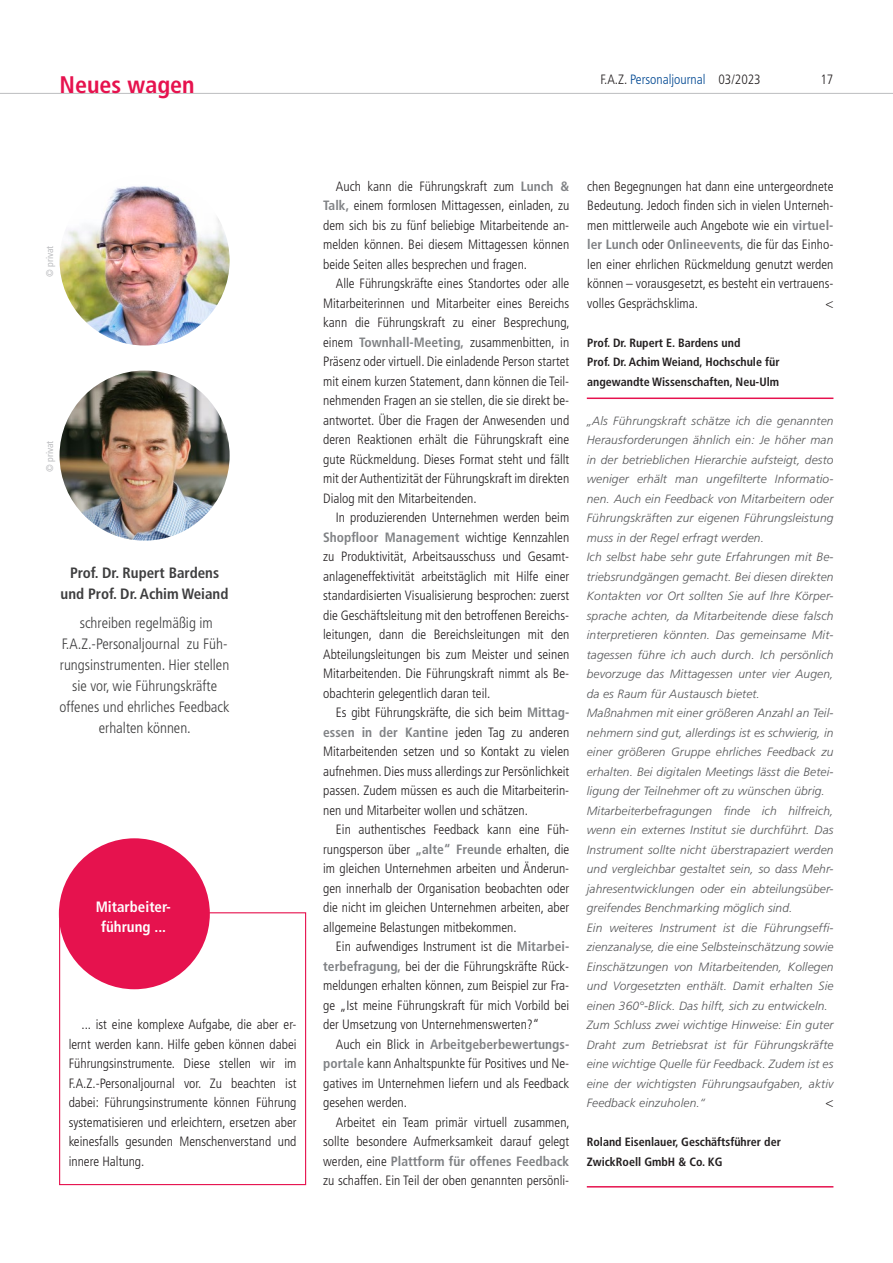
<style>
.page{position:relative;width:893px;height:1263px;background:#fff}
.page>*{position:absolute;margin:0;border:0;box-sizing:border-box;transform-origin:0 0}
.t1{font:700 condensed 24px "Frutiger LT Std";color:#e6124e}
.t2{font:300 condensed 15px/21px "Frutiger LT Std";color:#3e3e3f;text-align:center}
.t3{font:700 condensed 15px/21px "Frutiger LT Std";color:#3e3e3f;text-align:center}
.t4{font:700 condensed 15px/19.5px "Frutiger LT Std";color:#fff;text-align:center}
.t5{font:300 condensed 13.5px/19.5px "Frutiger LT Std";color:#231f20;text-align:justify}
.t6{font:300 condensed 13.5px "Frutiger LT Std";color:#014892}
.t7{font:italic 300 12px/19.5px "Frutiger LT Std";letter-spacing:.01em;color:#57585a}
.t8{font:700 condensed 12px/19.5px "Frutiger LT Std";color:#231f20}
.t9{font:condensed 9.75px "Frutiger LT Std";color:#bcbdc0}
.s1{color:#231f20}
.s2{font-weight:700;color:#808285}
</style>
<div class="page">
<hr style="left:0;top:93px;width:893px;height:1px;background:#bcbdc0">
<img style="left:60px;top:175px;width:170px;height:170px;border-radius:85px">
<img style="left:60px;top:371px;width:170px;height:170px;border-radius:85px">
<div style="left:59px;top:912px;width:247px;height:273px;border:1px solid #e6124e"></div>
<div style="left:59px;top:838px;width:151px;height:151px;background:#e6124e;border-radius:50%"></div>
<hr style="left:587px;top:397px;width:246px;height:2px;background:#e6124e">
<hr style="left:587px;top:1186px;width:246px;height:1px;background:#e6124e">
<h1 class="t1" style="left:60px;top:70px;width:137px">Neues wagen</h1>
<p class="t6" style="left:600px;top:72px;width:162px"><span class="s1">F.A.Z.</span> Personaljournal <span class="s1">03/2023</span></p>
<p class="t5" style="left:820px;top:70px;width:14px">17</p>
<p class="t9" style="left:44px;top:277px;width:33px;rotate:-90deg">© privat</p>
<p class="t9" style="left:44px;top:472px;width:33px;rotate:-90deg">© privat</p>
<p class="t3" style="left:61px;top:562px;width:169px">Prof. Dr. Rupert Bardens und Prof. Dr. Achim Weiand</p>
<p class="t2" style="left:60px;top:613px;width:171px">schreiben regelmäßig im<br>F.A.Z.-Personaljournal zu Füh&shy;rungsinstrumenten. Hier stellen sie vor, wie Führungskräfte offenes und ehrliches Feedback erhalten können.</p>
<p class="t4" style="left:96px;top:897px;width:76px">Mitarbeiter&shy;führung ...</p>
<p class="t5" style="left:69px;top:1015px;width:229px;text-indent:13px">... ist eine komplexe Aufgabe, die aber er&shy;lernt werden kann. Hilfe geben können dabei Führungsinstrumente. Diese stellen wir im F.A.Z.-Personaljournal vor. Zu beachten ist dabei: Führungsinstrumente können Führung systematisieren und erleichtern, ersetzen aber keinesfalls gesunden Menschenverstand und innere Haltung.</p>
<p class="t5" style="left:323px;top:176px;width:248px;text-indent:13px">Auch kann die Führungskraft zum <span class="s2">Lunch &amp; Talk,</span> einem formlosen Mittagessen, einladen, zu dem sich bis zu fünf beliebige Mitarbeitende an&shy;melden können. Bei diesem Mittagessen können beide Seiten alles besprechen und fragen.</p>
<p class="t5" style="left:323px;top:274px;width:248px;text-indent:13px">Alle Führungskräfte eines Standortes oder alle Mitarbeiterinnen und Mitarbeiter eines Bereichs kann die Führungskraft zu einer Besprechung, einem <span class="s2">Townhall-Meeting,</span> zusammenbitten, in Präsenz oder virtuell. Die einladende Person startet mit einem kurzen Statement, dann können die Teil&shy;nehmenden Fragen an sie stellen, die sie direkt be&shy;antwortet. Über die Fragen der Anwesenden und deren Reaktionen erhält die Führungskraft eine gute Rückmeldung. Dieses Format steht und fällt mit der Authentizität der Führungskraft im direkten Dialog mit den Mitarbeitenden.</p>
<p class="t5" style="left:323px;top:508px;width:248px;text-indent:13px">In produzierenden Unternehmen werden beim <span class="s2">Shopfloor Management</span> wichtige Kennzahlen zu Produktivität, Arbeitsausschuss und Gesamt&shy;anlageneffektivität arbeitstäglich mit Hilfe einer standardisierten Visualisierung besprochen: zuerst die Geschäftsleitung mit den betroffenen Bereichs&shy;leitungen, dann die Bereichsleitungen mit den Abteilungsleitungen bis zum Meister und seinen Mitarbeitenden. Die Führungskraft nimmt als Be&shy;obachterin gelegentlich daran teil.</p>
<p class="t5" style="left:323px;top:703px;width:248px;text-indent:13px">Es gibt Führungskräfte, die sich beim <span class="s2">Mittag&shy;essen in der Kantine</span> jeden Tag zu anderen Mitarbeitenden setzen und so Kontakt zu vielen aufnehmen. Dies muss allerdings zur Persönlichkeit passen. Zudem müssen es auch die Mitarbeiterin&shy;nen und Mitarbeiter wollen und schätzen.</p>
<p class="t5" style="left:323px;top:820px;width:248px;text-indent:13px">Ein authentisches Feedback kann eine Füh&shy;rungsperson über <span class="s2">„alte“ Freunde</span> erhalten, die im gleichen Unternehmen arbeiten und Änderun&shy;gen innerhalb der Organisation beobachten oder die nicht im gleichen Unternehmen arbeiten, aber allgemeine Belastungen mitbekommen.</p>
<p class="t5" style="left:323px;top:937px;width:248px;text-indent:13px">Ein aufwendiges Instrument ist die <span class="s2">Mitarbei&shy;terbefragung,</span> bei der die Führungskräfte Rück&shy;meldungen erhalten können, zum Beispiel zur Fra&shy;ge „Ist meine Führungskraft für mich Vorbild bei der Umsetzung von Unternehmenswerten?“</p>
<p class="t5" style="left:323px;top:1034px;width:248px;text-indent:13px">Auch ein Blick in <span class="s2">Arbeitgeberbewertungs&shy;portale</span> kann Anhaltspunkte für Positives und Ne&shy;gatives im Unternehmen liefern und als Feedback gesehen werden.</p>
<p class="t5" style="left:323px;top:1112px;width:248px;text-indent:13px">Arbeitet ein Team primär virtuell zusammen, sollte besondere Aufmerksamkeit darauf gelegt werden, eine <span class="s2">Plattform für offenes Feedback </span>zu schaffen. Ein Teil der oben genannten persönli-</p>
<p class="t5" style="left:587px;top:176px;width:248px">chen Begegnungen hat dann eine untergeordnete Bedeutung. Jedoch finden sich in vielen Unterneh&shy;men mittlerweile auch Angebote wie ein <span class="s2">virtuel&shy;ler Lunch</span> oder <span class="s2">Onlineevents,</span> die für das Einho&shy;len einer ehrlichen Rückmeldung genutzt werden können – vorausgesetzt, es besteht ein vertrauens&shy;volles Gesprächsklima.</p>
<p class="t5" style="left:825px;top:293px;width:10px">&lt;</p>
<p class="t8" style="left:587px;top:333px;width:194px">Prof. Dr. Rupert E. Bardens und<br>Prof. Dr. Achim Weiand, Hochschule für angewandte Wissenschaften, Neu-Ulm</p>
<p class="t7" style="left:587px;top:411px;width:248px">„Als Führungskraft schätze ich die genannten Herausforderungen ähnlich ein: Je höher man in der betrieblichen Hierarchie aufsteigt, desto weniger erhält man ungefilterte Informatio&shy;nen. Auch ein Feedback von Mitarbeitern oder Führungskräften zur eigenen Führungsleistung muss in der Regel erfragt werden.<br>Ich selbst habe sehr gute Erfahrungen mit Be&shy;triebsrundgängen gemacht. Bei diesen direkten Kontakten vor Ort sollten Sie auf Ihre Körper&shy;sprache achten, da Mitarbeitende diese falsch interpretieren könnten. Das gemeinsame Mit&shy;tagessen führe ich auch durch. Ich persönlich bevorzuge das Mittagessen unter vier Augen, da es Raum für Austausch bietet.<br>Maßnahmen mit einer größeren Anzahl an Teil&shy;nehmern sind gut, allerdings ist es schwierig, in einer größeren Gruppe ehrliches Feedback zu erhalten. Bei digitalen Meetings lässt die Betei&shy;ligung der Teilnehmer oft zu wünschen übrig.<br>Mitarbeiterbefragungen finde ich hilfreich, wenn ein externes Institut sie durchführt. Das Instrument sollte nicht überstrapaziert werden und vergleichbar gestaltet sein, so dass Mehr&shy;jahresentwicklungen oder ein abteilungsüber&shy;greifendes Benchmarking möglich sind.<br>Ein weiteres Instrument ist die Führungseffi&shy;zienzanalyse, die eine Selbsteinschätzung sowie Einschätzungen von Mitarbeitenden, Kollegen und Vorgesetzten enthält. Damit erhalten Sie einen 360°-Blick. Das hilft, sich zu entwickeln.<br>Zum Schluss zwei wichtige Hinweise: Ein guter Draht zum Betriebsrat ist für Führungskräfte eine wichtige Quelle für Feedback. Zudem ist es eine der wichtigsten Führungsaufgaben, aktiv Feedback einzuholen.“</p>
<p class="t5" style="left:825px;top:1093px;width:10px">&lt;</p>
<p class="t8" style="left:587px;top:1132px;width:196px">Roland Eisenlauer, Geschäftsführer der<br>ZwickRoell GmbH &amp; Co. KG</p>
</div>
